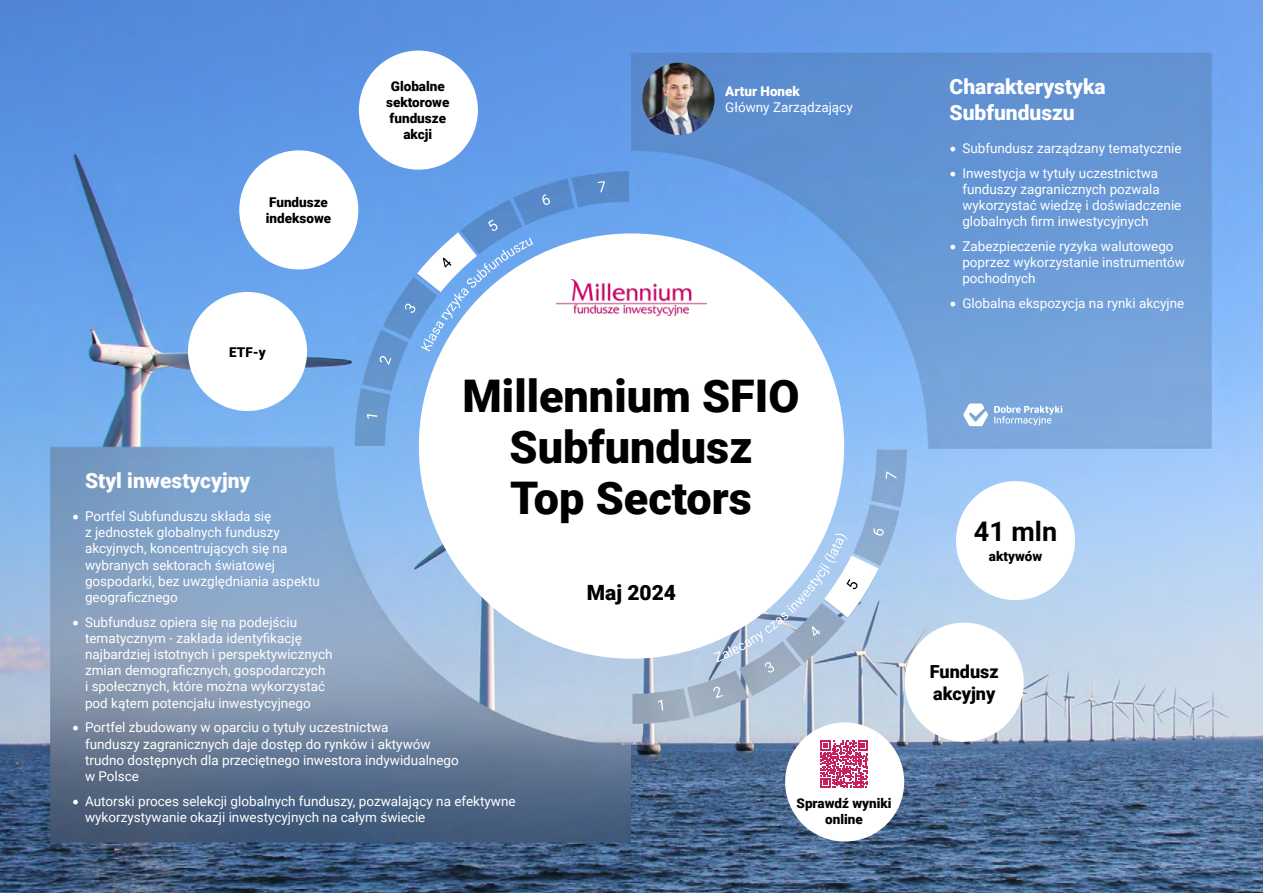
<style>
.page{position:relative;width:1263px;height:893px;background:#fff}
.page>*{position:absolute;margin:0;border:0;box-sizing:border-box;transform-origin:0 0}
.t1{font:900 45px/51px "Roboto";color:#000;text-align:center}
.t2{font:700 27px "Roboto";color:#000}
.t3{font:900 21px/25.2px "Roboto";color:#fff}
.t4{font:900 21px "Roboto";color:#000}
.t5{font:900 18px/21.6px "Roboto";color:#000}
.t6{font:13.5px/16.2px "Roboto";color:#fff}
.t7{font:900 13.5px/16.2px "Roboto";color:#000;text-align:center}
.t8{font:900 13.5px "Roboto";color:#fff}
.s1{font-family:"Minion Pro";font-size:18px}
</style>
<div class="page">
<img style="left:0;top:0;width:1263px;height:892px">
<div style="left:419px;top:233px;width:425px;height:426px;background:#fff;border-radius:50%"></div>
<img style="left:642px;top:63px;width:72px;height:72px;border-radius:36px">
<img style="left:556px;top:280px;width:151px;height:36px">
<div style="left:188px;top:292px;width:119px;height:119px;background:#fff;border-radius:50%"></div>
<div style="left:239px;top:150px;width:119px;height:119px;background:#fff;border-radius:50%"></div>
<div style="left:359px;top:51px;width:119px;height:119px;background:#fff;border-radius:50%"></div>
<div style="left:956px;top:481px;width:119px;height:119px;background:#fff;border-radius:50%"></div>
<div style="left:905px;top:623px;width:119px;height:119px;background:#fff;border-radius:50%"></div>
<div style="left:785px;top:722px;width:119px;height:119px;background:#fff;border-radius:50%"></div>
<svg style="left:820px;top:740px;width:48px;height:48px"></svg>
<svg style="left:658px;top:700px;width:5px;height:10px"></svg>
<svg style="left:713px;top:687px;width:10px;height:11px"></svg>
<svg style="left:713px;top:528px;width:171px;height:145px"></svg>
<svg style="left:885px;top:472px;width:11px;height:7px"></svg>
<svg style="left:963px;top:403px;width:25px;height:23px"></svg>
<svg style="left:994px;top:406px;width:68px;height:19px"></svg>
<svg style="left:367px;top:414px;width:10px;height:5px"></svg>
<svg style="left:379px;top:356px;width:12px;height:9px"></svg>
<svg style="left:542px;top:194px;width:8px;height:11px"></svg>
<svg style="left:598px;top:181px;width:7px;height:11px"></svg>
<svg style="left:405px;top:219px;width:128px;height:132px"></svg>
<p class="t7" style="left:266px;top:193px;width:67px;text-align:left">Fundusze indeksowe</p>
<p class="t7" style="left:229px;top:343px;width:38px">ETF-y</p>
<p class="t7" style="left:386px;top:77px;width:65px">Globalne sektorowe fundusze akcji</p>
<p class="t8" style="left:725px;top:82px;width:76px">Artur Honek</p>
<p class="t6" style="left:725px;top:99px;width:129px">Główny Zarządzający</p>
<h1 class="t1" style="left:462px;top:369px;width:338px">Millennium SFIO<br>Subfundusz<br>Top Sectors</h1>
<h3 class="t3" style="left:85px;top:467px;width:167px">Styl inwestycyjny</h3>
<p class="t6" style="left:85px;top:508px;width:236px;text-indent:-13px"><span class="s1">•</span> Portfel Subfunduszu składa się<br>z jednostek globalnych funduszy akcyjnych, koncentrujących się na wybranych sektorach światowej gospodarki, bez uwzględniania aspektu geograficznego</p>
<p class="t6" style="left:85px;top:613px;width:249px;text-indent:-13px"><span class="s1">•</span> Subfundusz opiera się na podejściu tematycznym - zakłada identyfikację najbardziej istotnych i perspektywicznych zmian demograficznych, gospodarczych<br>i społecznych, które można wykorzystać pod kątem potencjału inwestycyjnego</p>
<p class="t6" style="left:85px;top:719px;width:375px;text-indent:-13px"><span class="s1">•</span> Portfel zbudowany w oparciu o tytuły uczestnictwa<br>funduszy zagranicznych daje dostęp do rynków i aktywów trudno dostępnych dla przeciętnego inwestora indywidualnego w Polsce</p>
<p class="t6" style="left:85px;top:792px;width:432px;text-indent:-13px"><span class="s1">•</span> Autorski proces selekcji globalnych funduszy, pozwalający na efektywne wykorzystywanie okazji inwestycyjnych na całym świecie</p>
<h3 class="t4" style="left:587px;top:578px;width:91px">Maj 2024</h3>
<p class="t7" style="left:796px;top:795px;width:97px">Sprawdź wyniki online</p>
<h3 class="t3" style="left:949px;top:74px;width:158px">Charakterystyka<br>Subfunduszu</h3>
<p class="t6" style="left:949px;top:139px;width:233px"><span class="s1">•</span> Subfundusz zarządzany tematycznie</p>
<p class="t6" style="left:962px;top:164px;width:221px;text-indent:-13px"><span class="s1">•</span> Inwestycja w tytuły uczestnictwa funduszy zagranicznych pozwala wykorzystać wiedzę i doświadczenie globalnych firm inwestycyjnych</p>
<p class="t6" style="left:962px;top:237px;width:224px;text-indent:-13px"><span class="s1">•</span> Zabezpieczenie ryzyka walutowego poprzez wykorzystanie instrumentów pochodnych</p>
<p class="t6" style="left:949px;top:295px;width:236px"><span class="s1">•</span> Globalna ekspozycja na rynki akcyjne</p>
<h2 class="t2" style="left:974px;top:512px;width:85px">41 mln</h2>
<p class="t7" style="left:989px;top:548px;width:55px">aktywów</p>
<h3 class="t5" style="left:930px;top:660px;width:70px">Fundusz akcyjny</h3>
</div>
